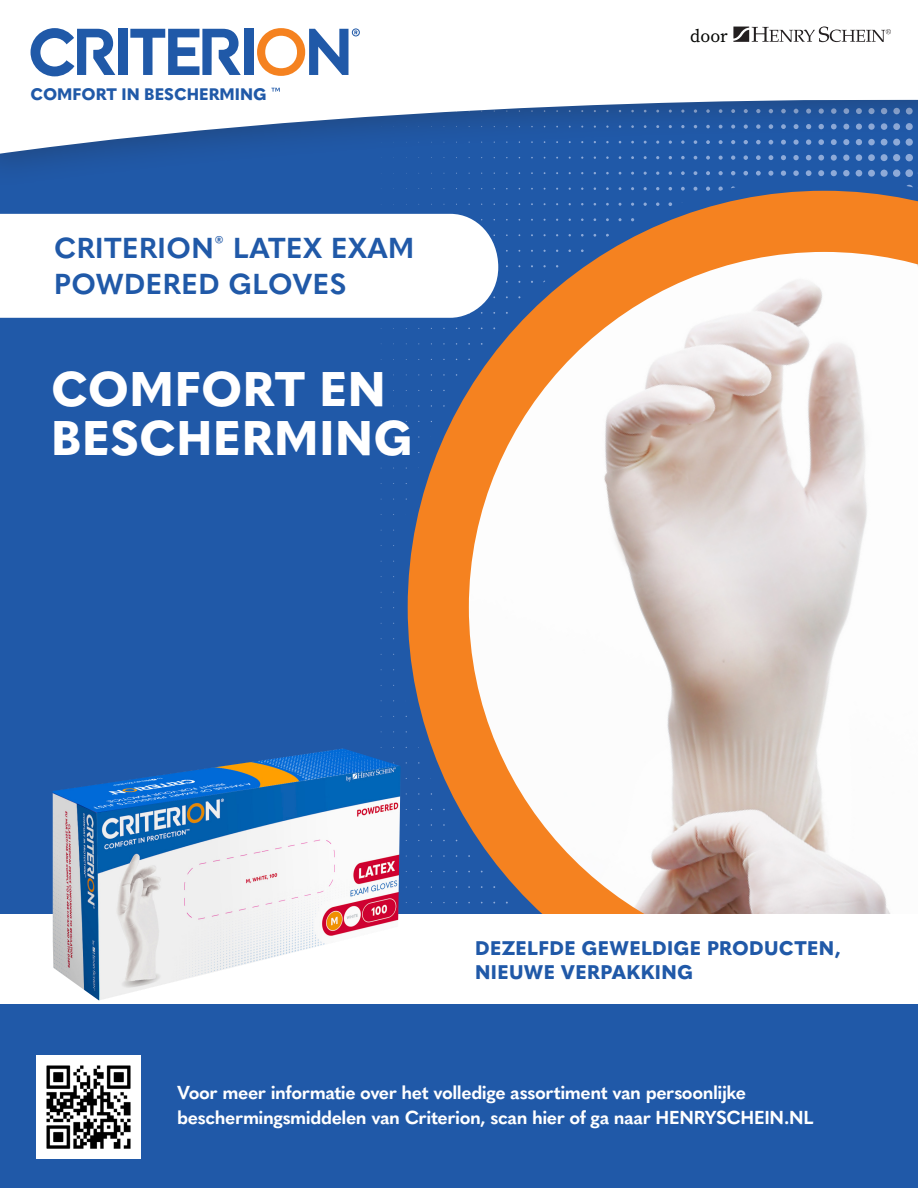
<style>
.page{position:relative;width:918px;height:1188px;background:#fff}
.page>*{position:absolute;margin:0;border:0;box-sizing:border-box;transform-origin:0 0}
.t1{font:800 48px/49.5px "Quasimoda";letter-spacing:.01em;color:#fff}
.t2{font:700 28.5px "Quasimoda";letter-spacing:.015em;color:#2059a8}
.t3{font:800 19.5px "Quasimoda";letter-spacing:.015em;color:#2059a8}
.t4{font:700 18.6px "Quasimoda";letter-spacing:-.025em;color:#fff}
.t5{font:18px "Source Serif Variable";color:#040503}
.t6{font:800 16.5px "Quasimoda";color:#2059a8}
</style>
<div class="page">
<div style="left:0;top:0;width:918px;height:1004px;background:#2059a8"></div>
<svg style="left:408px;top:191px;width:510px;height:723px;background:#d5c2b8"></svg>
<div style="left:0;top:914px;width:918px;height:90px;background:#fff"></div>
<div style="left:0;top:0;width:918px;height:189px;background:#231f20;opacity:.3"></div>
<svg style="left:0;top:0;width:918px;height:156px;fill:#fff"></svg>
<div style="left:0;top:1004px;width:918px;height:184px;background:#2059a8"></div>
<div style="left:0;top:214px;width:498px;height:104px;background:#fff"></div>
<div style="left:118px;top:29px;width:9px;height:46px;background:#2059a8"></div>
<div style="left:244px;top:29px;width:9px;height:46px;background:#2059a8"></div>
<svg style="left:257px;top:28px;width:103px;height:48px"></svg>
<svg style="left:130px;top:29px;width:111px;height:46px"></svg>
<svg style="left:31px;top:28px;width:84px;height:48px"></svg>
<svg style="left:271px;top:88px;width:9px;height:4px"></svg>
<svg style="left:769px;top:30px;width:24px;height:12px"></svg>
<svg style="left:794px;top:30px;width:21px;height:12px"></svg>
<svg style="left:819px;top:26px;width:36px;height:16px"></svg>
<svg style="left:733px;top:27px;width:36px;height:15px"></svg>
<svg style="left:856px;top:29px;width:35px;height:13px"></svg>
<img style="left:53px;top:749px;width:348px;height:251px">
<img style="left:37px;top:1055px;width:103px;height:104px">
<p class="t6" style="left:31px;top:81px;width:238px">COMFORT IN BESCHERMING</p>
<p class="t2" style="left:54px;top:225px;width:362px">CRITERION<sup>®</sup> LATEX EXAM</p>
<p class="t2" style="left:54px;top:261px;width:294px">POWDERED GLOVES</p>
<p class="t1" style="left:51px;top:361px;width:363px">COMFORT EN<br>BESCHERMING</p>
<p class="t5" style="left:690px;top:24px;width:39px">door</p>
<p class="t3" style="left:475px;top:933px;width:367px">DEZELFDE GEWELDIGE PRODUCTEN,</p>
<p class="t3" style="left:475px;top:957px;width:219px">NIEUWE VERPAKKING</p>
<p class="t4" style="left:177px;top:1078px;width:570px">Voor meer informatie over het volledige assortiment van persoonlijke</p>
<p class="t4" style="left:177px;top:1103px;width:638px">beschermingsmiddelen van Criterion, scan hier of ga naar HENRYSCHEIN.NL</p>
</div>
